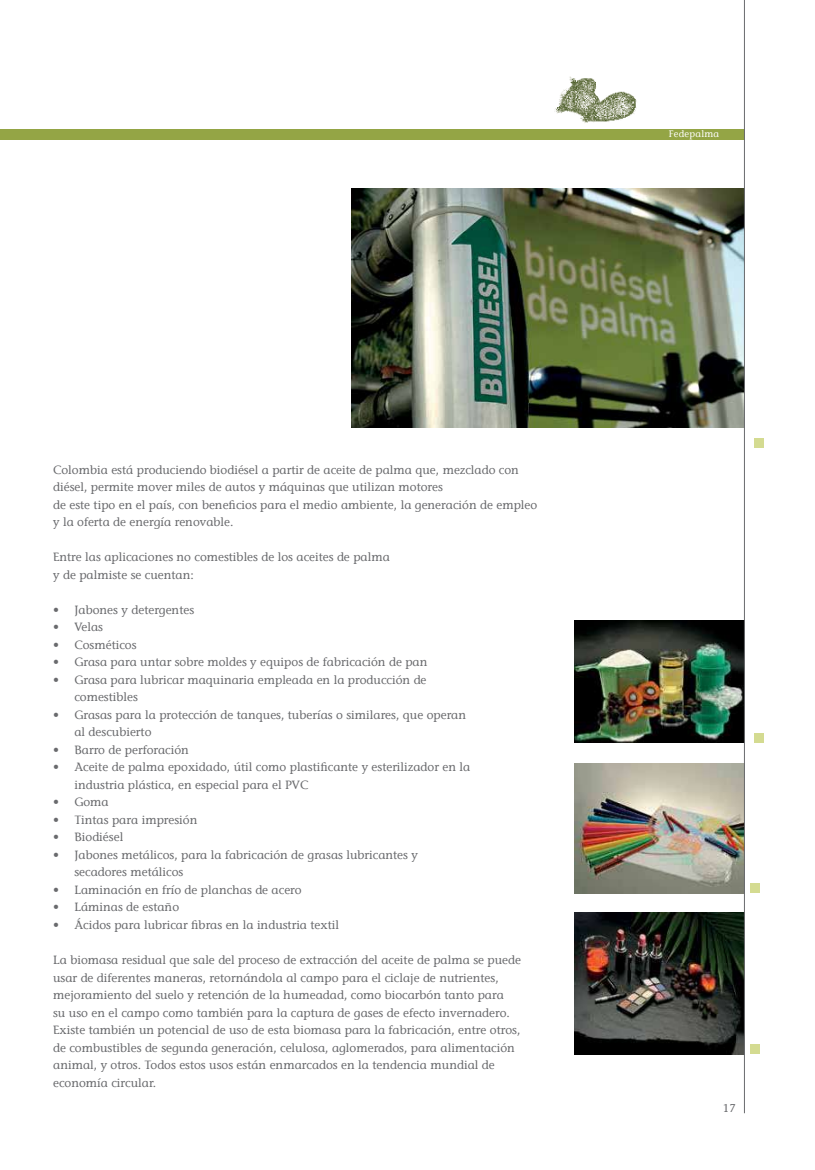
<style>
.page{position:relative;width:815px;height:1170px;background:#fff}
.page>*{position:absolute;margin:0;border:0;box-sizing:border-box;transform-origin:0 0}
.t1{font:11.88px/17.5px "Stone Informal LT";color:#696a6d}
.t2{font:11.25px "Stone Informal LT";color:#696a6d}
.t3{font:9.38px "Stone Informal LT";letter-spacing:.025em;color:#fff}
</style>
<div class="page">
<div style="left:0;top:129px;width:744px;height:11px;background:#94a545"></div>
<img style="left:352px;top:189px;width:392px;height:238px">
<div style="left:751px;top:1043px;width:9px;height:10px;background:#d4db91"></div>
<img style="left:574px;top:912px;width:170px;height:141px">
<div style="left:754px;top:732px;width:10px;height:10px;background:#d4db91"></div>
<img style="left:574px;top:620px;width:170px;height:123px">
<div style="left:751px;top:883px;width:9px;height:9px;background:#d4db91"></div>
<img style="left:574px;top:763px;width:170px;height:130px">
<div style="left:754px;top:438px;width:10px;height:10px;background:#d4db91"></div>
<hr style="left:744px;top:0;width:1px;height:1113px;background:#696a6d">
<img style="left:554px;top:76px;width:83px;height:47px">
<p class="t1" style="left:53px;top:461px;width:486px">Colombia está produciendo biodiésel a partir de aceite de palma que, mezclado con diésel, permite mover miles de autos y máquinas que utilizan motores<br>de este tipo en el país, con beneficios para el medio ambiente, la generación de empleo y la oferta de energía renovable.</p>
<p class="t1" style="left:53px;top:548px;width:338px">Entre las aplicaciones no comestibles de los aceites de palma y de palmiste se cuentan:</p>
<p class="t1" style="left:53px;top:601px;width:143px">• Jabones y detergentes</p>
<p class="t1" style="left:53px;top:618px;width:51px">• Velas</p>
<p class="t1" style="left:53px;top:636px;width:85px">• Cosméticos</p>
<p class="t1" style="left:53px;top:653px;width:376px">• Grasa para untar sobre moldes y equipos de fabricación de pan</p>
<p class="t1" style="left:74px;top:671px;width:354px;text-indent:-21px">• Grasa para lubricar maquinaria empleada en la producción de comestibles</p>
<p class="t1" style="left:74px;top:706px;width:393px;text-indent:-21px">• Grasas para la protección de tanques, tuberías o similares, que operan al descubierto</p>
<p class="t1" style="left:53px;top:741px;width:137px">• Barro de perforación</p>
<p class="t1" style="left:74px;top:758px;width:397px;text-indent:-21px">• Aceite de palma epoxidado, útil como plastificante y esterilizador en la industria plástica, en especial para el PVC</p>
<p class="t1" style="left:53px;top:793px;width:57px">• Goma</p>
<p class="t1" style="left:53px;top:811px;width:146px">• Tintas para impresión</p>
<p class="t1" style="left:53px;top:828px;width:72px">• Biodiésel</p>
<p class="t1" style="left:74px;top:846px;width:345px;text-indent:-21px">• Jabones metálicos, para la fabricación de grasas lubricantes y secadores metálicos</p>
<p class="t1" style="left:53px;top:881px;width:250px">• Laminación en frío de planchas de acero</p>
<p class="t1" style="left:53px;top:898px;width:128px">• Láminas de estaño</p>
<p class="t1" style="left:53px;top:916px;width:288px">• Ácidos para lubricar fibras en la industria textil</p>
<p class="t1" style="left:53px;top:951px;width:469px">La biomasa residual que sale del proceso de extracción del aceite de palma se puede usar de diferentes maneras, retornándola al campo para el ciclaje de nutrientes, mejoramiento del suelo y retención de la humeadad, como biocarbón tanto para<br>su uso en el campo como también para la captura de gases de efecto invernadero.<br>Existe también un potencial de uso de esta biomasa para la fabricación, entre otros, de combustibles de segunda generación, celulosa, aglomerados, para alimentación animal, y otros. Todos estos usos están enmarcados en la tendencia mundial de economía circular.</p>
<p class="t3" style="left:669px;top:128px;width:52px">Fedepalma</p>
<p class="t2" style="left:723px;top:1100px;width:14px">17</p>
</div>
